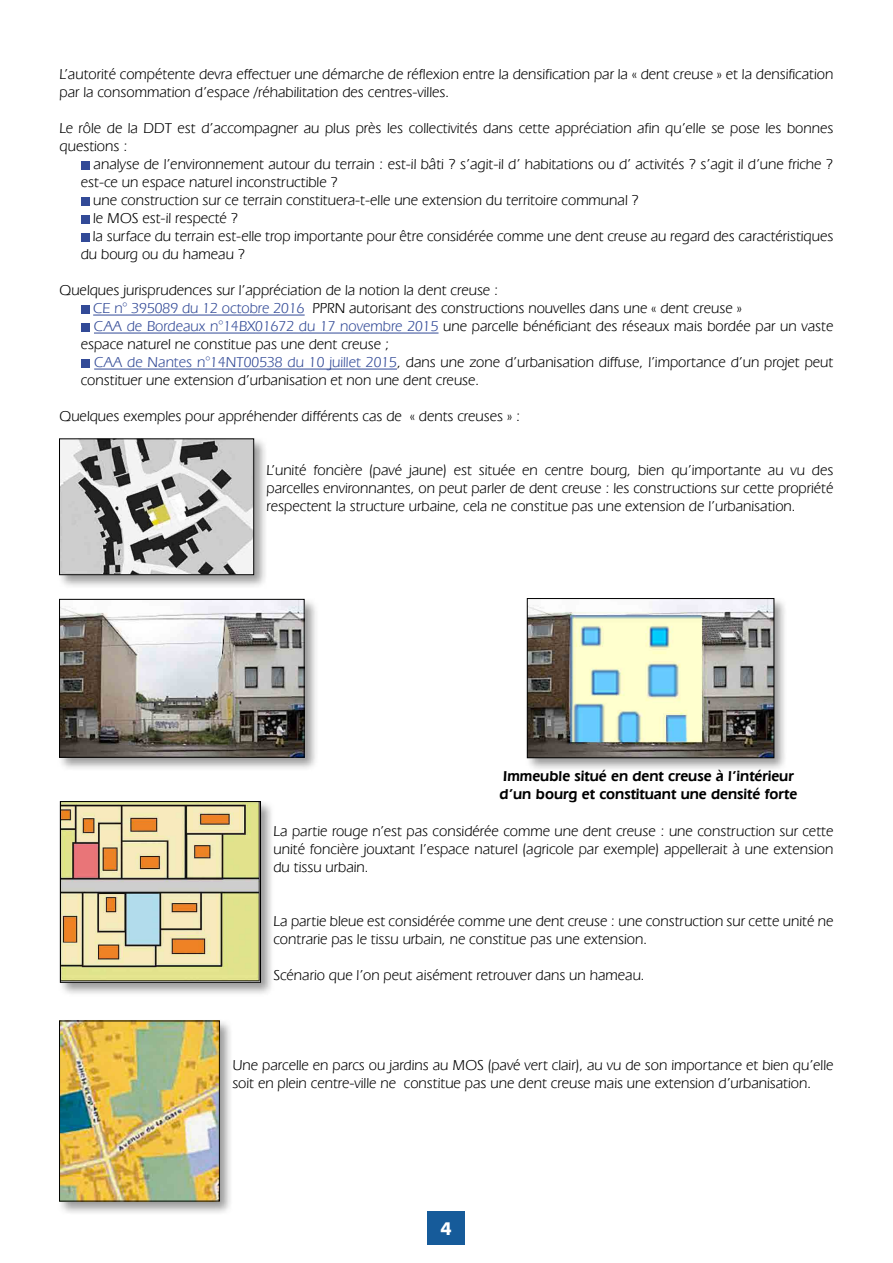
<style>
.page{position:relative;width:893px;height:1263px;background:#fff}
.page>*{position:absolute;margin:0;border:0;box-sizing:border-box;transform-origin:0 0}
.t1{font:700 18px "Futura BT";color:#fff}
.t2{font:15px/18px "Eras IT Cby BT";color:#000}
.t3{font:600 15px/18px "Eras IT Cby BT";color:#000}
.s1{color:#324a97}
</style>
<div class="page">
<div style="left:427px;top:1211px;width:38px;height:34px;background:#165b9a"></div>
<hr style="left:93px;top:315px;width:212px;height:1px;background:#324a97">
<hr style="left:94px;top:333px;width:344px;height:1px;background:#324a97">
<hr style="left:94px;top:369px;width:303px;height:1px;background:#324a97">
<div style="left:81px;top:161px;width:8px;height:8px;background:#324a97"></div>
<div style="left:81px;top:197px;width:8px;height:8px;background:#324a97"></div>
<div style="left:81px;top:215px;width:8px;height:8px;background:#324a97"></div>
<div style="left:81px;top:233px;width:8px;height:8px;background:#324a97"></div>
<div style="left:81px;top:305px;width:8px;height:8px;background:#324a97"></div>
<div style="left:81px;top:323px;width:8px;height:8px;background:#324a97"></div>
<div style="left:81px;top:359px;width:8px;height:8px;background:#324a97"></div>
<div style="left:57px;top:597px;width:261px;height:174px;background:#000;opacity:.4"></div>
<img style="left:61px;top:601px;width:241px;height:154px">
<div style="left:59px;top:599px;width:245px;height:158px;border:1px solid #000"></div>
<div style="left:58px;top:799px;width:217px;height:197px;background:#000;opacity:.4"></div>
<img style="left:62px;top:803px;width:197px;height:177px">
<div style="left:60px;top:801px;width:201px;height:181px;border:1px solid #000"></div>
<div style="left:57px;top:1019px;width:177px;height:196px;background:#000;opacity:.4"></div>
<img style="left:61px;top:1023px;width:157px;height:176px">
<div style="left:59px;top:1021px;width:161px;height:180px;border:1px solid #000"></div>
<div style="left:57px;top:437px;width:211px;height:152px;background:#000;opacity:.4"></div>
<img style="left:61px;top:441px;width:191px;height:132px">
<div style="left:59px;top:439px;width:195px;height:136px;border:1px solid #000"></div>
<div style="left:525px;top:596px;width:263px;height:176px;background:#000;opacity:.4"></div>
<img style="left:529px;top:600px;width:243px;height:156px">
<div style="left:527px;top:598px;width:247px;height:160px;border:1px solid #000"></div>
<p class="t2" style="left:60px;top:65px;width:775px">L’autorité compétente devra effectuer une démarche de réflexion entre la densification par la « dent creuse » et la densification par la consommation d’espace /réhabilitation des centres-villes.</p>
<p class="t2" style="left:60px;top:119px;width:775px">Le rôle de la DDT est d’accompagner au plus près les collectivités dans cette appréciation afin qu’elle se pose les bonnes questions :</p>
<p class="t2" style="left:94px;top:155px;width:741px">analyse de l’environnement autour du terrain : est-il bâti ? s’agit-il d’ habitations ou d’ activités ? s’agit il d’une friche ?</p>
<p class="t2" style="left:81px;top:173px;width:259px">est-ce un espace naturel inconstructible ?</p>
<p class="t2" style="left:93px;top:191px;width:547px">une construction sur ce terrain constituera-t-elle une extension du territoire communal ?</p>
<p class="t2" style="left:93px;top:209px;width:147px">le MOS est-il respecté ?</p>
<p class="t2" style="left:93px;top:227px;width:742px">la surface du terrain est-elle trop importante pour être considérée comme une dent creuse au regard des caractéristiques</p>
<p class="t2" style="left:81px;top:245px;width:166px">du bourg ou du hameau ?</p>
<p class="t2" style="left:60px;top:281px;width:440px">Quelques jurisprudences sur l’appréciation de la notion la dent creuse :</p>
<p class="t2" style="left:93px;top:299px;width:650px"><span class="s1">CE n° 395089 du 12 octobre 2016</span> PPRN autorisant des constructions nouvelles dans une « dent creuse »</p>
<p class="t2" style="left:94px;top:317px;width:741px"><span class="s1">CAA de Bordeaux n°14BX01672 du 17 novembre 2015</span> une parcelle bénéficiant des réseaux mais bordée par un vaste</p>
<p class="t2" style="left:81px;top:335px;width:310px">espace naturel ne constitue pas une dent creuse ;</p>
<p class="t2" style="left:94px;top:353px;width:741px"><span class="s1">CAA de Nantes n°14NT00538 du 10 juillet 2015</span>, dans une zone d’urbanisation diffuse, l’importance d’un projet peut</p>
<p class="t2" style="left:81px;top:371px;width:400px">constituer une extension d’urbanisation et non une dent creuse.</p>
<p class="t2" style="left:60px;top:407px;width:462px">Quelques exemples pour appréhender différents cas de « dents creuses » :</p>
<p class="t2" style="left:267px;top:461px;width:568px;text-align:justify">L’unité foncière (pavé jaune) est située en centre bourg, bien qu’importante au vu des parcelles environnantes, on peut parler de dent creuse : les constructions sur cette propriété respectent la structure urbaine, cela ne constitue pas une extension de l’urbanisation.</p>
<p class="t3" style="left:500px;top:767px;width:299px">Immeuble situé en dent creuse à l’intérieur d’un bourg et constituant une densité forte</p>
<p class="t2" style="left:273px;top:821px;width:561px;text-align:justify">La partie rouge n’est pas considérée comme une dent creuse : une construction sur cette unité foncière jouxtant l’espace naturel (agricole par exemple) appellerait à une extension du tissu urbain.</p>
<p class="t2" style="left:273px;top:911px;width:561px">La partie bleue est considérée comme une dent creuse : une construction sur cette unité ne contrarie pas le tissu urbain, ne constitue pas une extension.</p>
<p class="t2" style="left:273px;top:965px;width:373px">Scénario que l’on peut aisément retrouver dans un hameau.</p>
<p class="t2" style="left:232px;top:1055px;width:603px">Une parcelle en parcs ou jardins au MOS (pavé vert clair), au vu de son importance et bien qu’elle soit en plein centre-ville ne constitue pas une dent creuse mais une extension d’urbanisation.</p>
<p class="t1" style="left:440px;top:1217px;width:13px">4</p>
</div>
